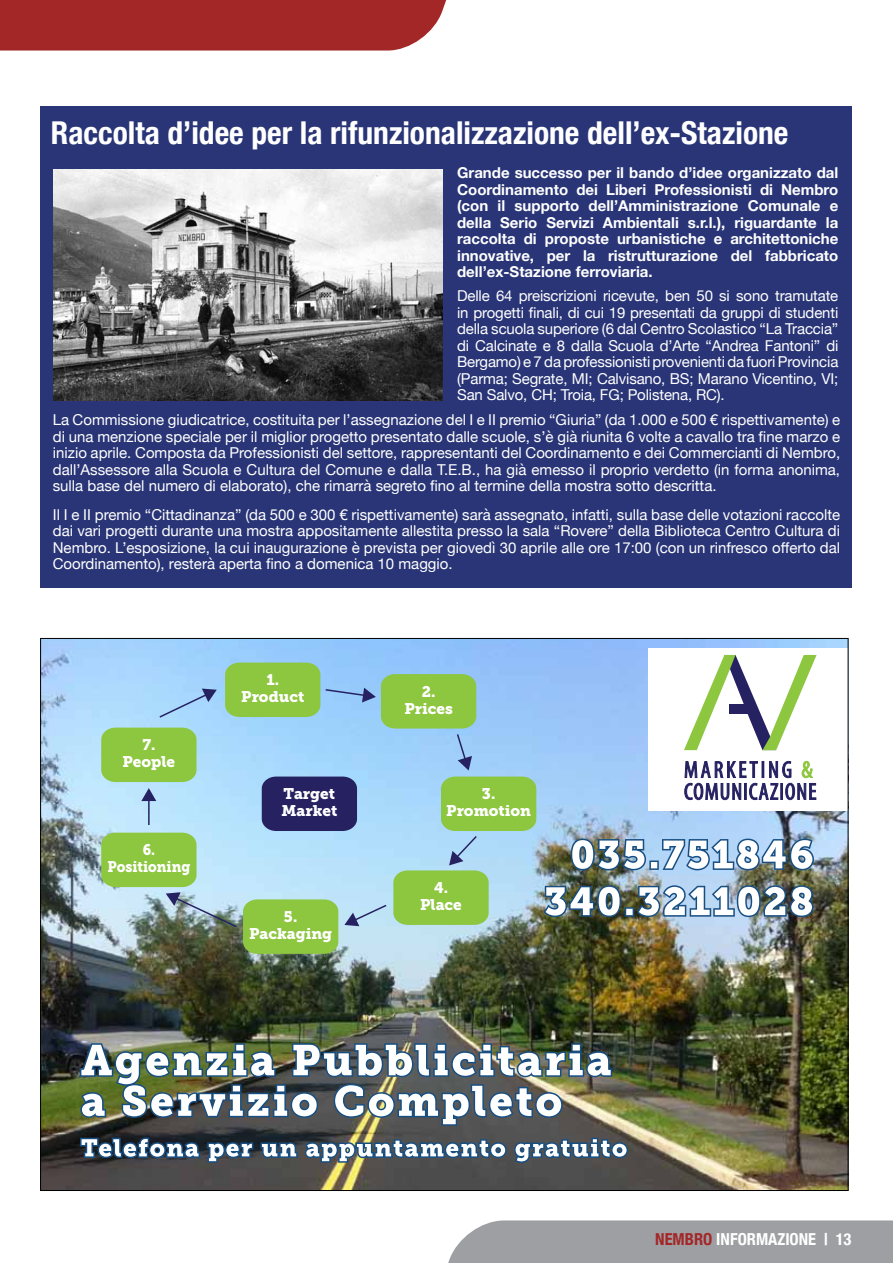
<style>
.page{position:relative;width:893px;height:1263px;background:#fff}
.page>*{position:absolute;margin:0;border:0;box-sizing:border-box;transform-origin:0 0}
.t1{font:700 condensed 31.5px "Helvetica Neue LT Com";color:#fff}
.t2{font:700 condensed 16.5px "Helvetica Neue LT Com";color:#fff}
.t3{font:15.3px/17px "Museo Slab 900";color:#fff;text-align:center}
.t4{font:15.3px/17px "Museo Slab 900";color:#fff;text-align:center;scale:.9 1}
.t5{font:15px/16.5px "Helvetica Neue";color:#fff;text-align:justify}
.t6{font:700 15px/16.5px "Helvetica Neue";color:#fff;text-align:justify}
.s1{color:#a42728}
</style>
<div class="page">
<div style="left:0;top:0;width:447px;height:51px;background:#a42728"></div>
<div style="left:448px;top:1220px;width:445px;height:43px;background:#9d9fa2"></div>
<div style="left:40px;top:106px;width:811px;height:482px;background:#293576"></div>
<img style="left:53px;top:169px;width:389px;height:231px">
<img style="left:42px;top:640px;width:804px;height:549px">
<div style="left:648px;top:648px;width:200px;height:162px;background:#fff"></div>
<svg style="left:101px;top:662px;width:435px;height:292px;background:#9ac5b6"></svg>
<img style="left:80px;top:1043px;width:532px;height:83px">
<svg style="left:80px;top:1137px;width:120px;height:21px"></svg>
<svg style="left:207px;top:1142px;width:46px;height:21px"></svg>
<svg style="left:260px;top:1142px;width:38px;height:16px"></svg>
<svg style="left:305px;top:1139px;width:202px;height:24px"></svg>
<svg style="left:514px;top:1138px;width:114px;height:25px"></svg>
<img style="left:571px;top:838px;width:243px;height:32px">
<img style="left:544px;top:885px;width:269px;height:32px">
<svg style="left:684px;top:655px;width:133px;height:145px"></svg>
<div style="left:729px;top:704px;width:20px;height:10px;background:#262262"></div>
<h1 class="t1" style="left:51px;top:114px;width:739px">Raccolta d’idee per la rifunzionalizzazione dell’ex-Stazione</h1>
<p class="t6" style="left:457px;top:165px;width:383px">Grande successo per il bando d’idee organizzato dal Coordinamento dei Liberi Professionisti di Nembro (con il supporto dell’Amministrazione Comunale e della Serio Servizi Ambientali s.r.l.), riguardante la raccolta di proposte urbanistiche e architettoniche innovative, per la ristrutturazione del fabbricato dell’ex-Stazione ferroviaria.</p>
<p class="t5" style="left:457px;top:289px;width:383px">Delle 64 preiscrizioni ricevute, ben 50 si sono tramutate in progetti finali, di cui 19 presentati da gruppi di studenti della scuola superiore (6 dal Centro Scolastico “La Traccia” di Calcinate e 8 dalla Scuola d’Arte “Andrea Fantoni” di Bergamo) e 7 da professionisti provenienti da fuori Provincia (Parma; Segrate, MI; Calvisano, BS; Marano Vicentino, VI; San Salvo, CH; Troia, FG; Polistena, RC).</p>
<p class="t5" style="left:53px;top:413px;width:789px">La Commissione giudicatrice, costituita per l’assegnazione del I e II premio “Giuria” (da 1.000 e 500 € rispettivamente) e di una menzione speciale per il miglior progetto presentato dalle scuole, s’è già riunita 6 volte a cavallo tra fine marzo e inizio aprile. Composta da Professionisti del settore, rappresentanti del Coordinamento e dei Commercianti di Nembro, dall’Assessore alla Scuola e Cultura del Comune e dalla T.E.B., ha già emesso il proprio verdetto (in forma anonima, sulla base del numero di elaborato), che rimarrà segreto fino al termine della mostra sotto descritta.</p>
<p class="t5" style="left:53px;top:507px;width:789px">Il I e II premio “Cittadinanza” (da 500 e 300 € rispettivamente) sarà assegnato, infatti, sulla base delle votazioni raccolte dai vari progetti durante una mostra appositamente allestita presso la sala “Rovere” della Biblioteca Centro Cultura di Nembro. L’esposizione, la cui inaugurazione è prevista per giovedì 30 aprile alle ore 17:00 (con un rinfresco offerto dal Coordinamento), resterà aperta fino a domenica 10 maggio.</p>
<p class="t3" style="left:123px;top:736px;width:54px">7.<br>People</p>
<p class="t4" style="left:107px;top:841px;width:94px">6.<br>Positioning</p>
<p class="t3" style="left:241px;top:671px;width:65px">1.<br>Product</p>
<p class="t3" style="left:404px;top:683px;width:50px">2.<br>Prices</p>
<p class="t3" style="left:281px;top:785px;width:57px;text-align:left">Target<br>Market</p>
<p class="t3" style="left:249px;top:908px;width:85px">5.<br>Packaging</p>
<p class="t3" style="left:446px;top:785px;width:86px">3.<br>Promotion</p>
<p class="t3" style="left:420px;top:879px;width:43px">4.<br>Place</p>
<p class="t2" style="left:655px;top:1229px;width:198px"><span class="s1">NEMBRO</span> INFORMAZIONE | 13</p>
</div>
